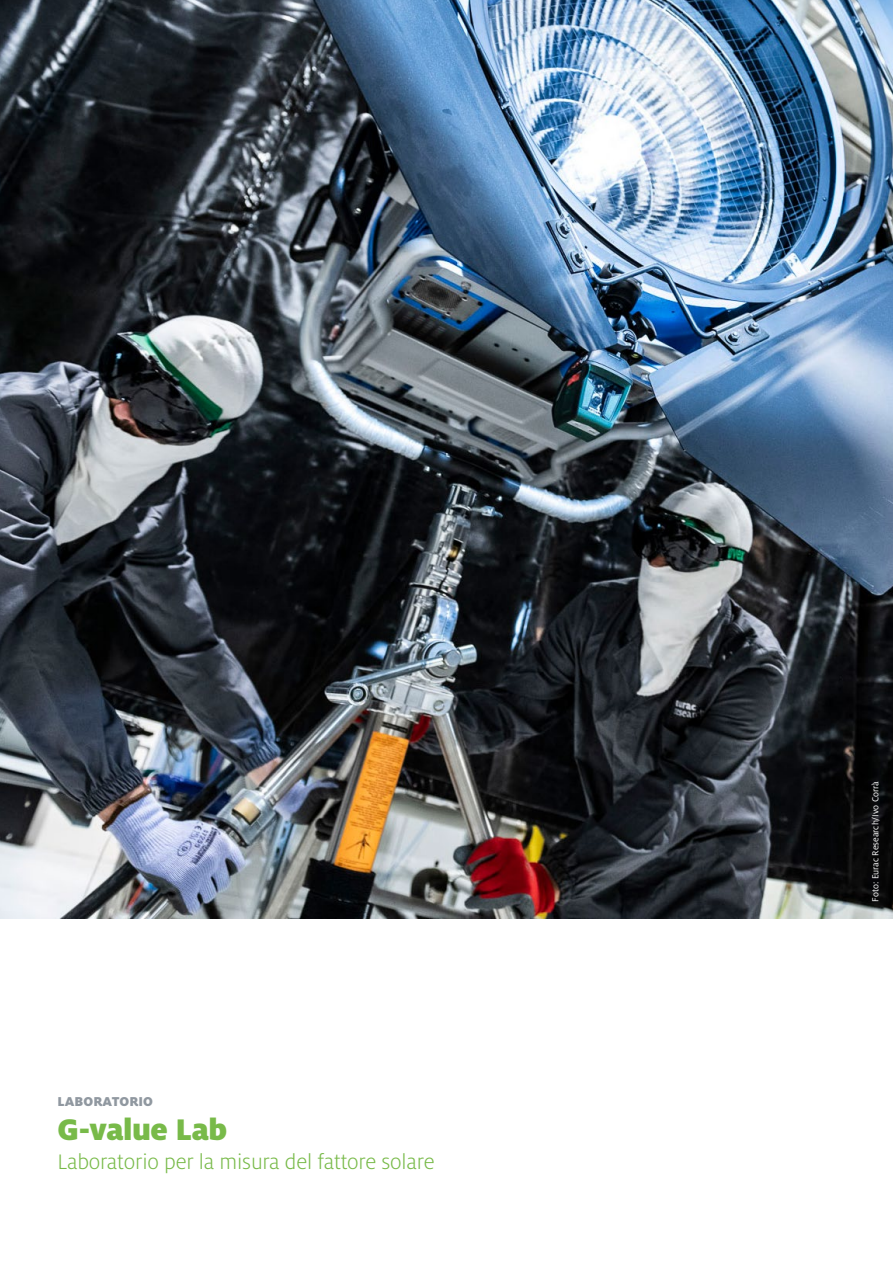
<style>
.page{position:relative;width:893px;height:1263px;background:#fff}
.page>*{position:absolute;margin:0;border:0;box-sizing:border-box;transform-origin:0 0}
.t1{font:900 33px "Milo Pro";letter-spacing:-.015em;color:#78ba49}
.t2{font:300 23.25px "Milo Pro";letter-spacing:-.005em;color:#78ba49}
.t3{font:900 14.25px "Milo Pro";letter-spacing:.01em;color:#9098a0}
.t4{font:9.75px "Milo Pro";color:#fff}
</style>
<div class="page">
<img style="left:0;top:0;width:893px;height:918px">
<p class="t3" style="left:57px;top:1093px;width:97px">LABORATORIO</p>
<h1 class="t1" style="left:57px;top:1110px;width:171px">G-value Lab</h1>
<p class="t2" style="left:57px;top:1149px;width:379px">Laboratorio per la misura del fattore solare</p>
<p class="t4" style="left:870px;top:901px;width:122px;rotate:-90deg">Foto: Eurac Research/Ivo Corrà</p>
</div>
